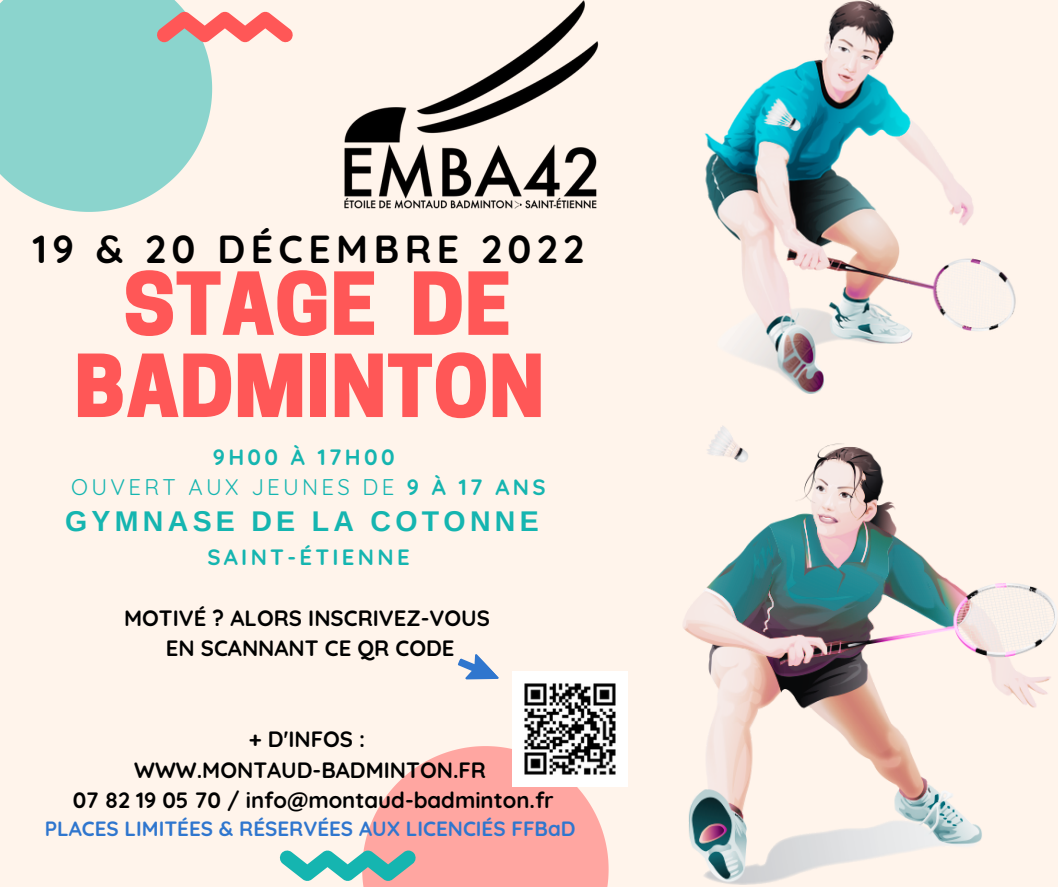
<style>
.page{position:relative;width:1058px;height:887px;background:#fff}
.page>*{position:absolute;margin:0;border:0;box-sizing:border-box;transform-origin:0 0}
.t1{font:800 81.3px/82.2px "Cooper Hewitt";color:#ff5757;text-align:center}
.t2{font:700 39px "Quicksand";letter-spacing:.14em;color:#010101}
.t3{font:700 28.5px "Arimo";letter-spacing:.15em;color:#15b5b0}
.t4{font:700 22.05px/30.3px "Quicksand";color:#010101;text-align:center}
.t5{font:700 22.05px/30.3px "Quicksand";letter-spacing:.15em;color:#15b5b0;text-align:center}
.t6{font:700 20.55px "Quicksand";color:#2f76ce}
.s1{font-weight:400}
</style>
<div class="page">
<div style="left:0;top:0;width:1058px;height:886px;background:#fff4eb"></div>
<svg style="left:280px;top:746px;width:328px;height:140px"></svg>
<svg style="left:0;top:0;width:212px;height:212px;background:#97d7d0"></svg>
<svg style="left:157px;top:12px;width:120px;height:30px"></svg>
<img style="left:683px;top:426px;width:374px;height:458px">
<img style="left:704px;top:0;width:312px;height:394px">
<img style="left:277px;top:0;width:322px;height:209px">
<svg style="left:458px;top:654px;width:41px;height:26px"></svg>
<img style="left:512px;top:671px;width:115px;height:115px">
<h2 class="t2" style="left:33px;top:224px;width:553px">19 &amp; 20 DÉCEMBRE 2022</h2>
<h1 class="t1" style="left:74px;top:273px;width:472px">STAGE DE<br>BADMINTON</h1>
<p class="t5" style="left:71px;top:441px;width:476px">9H00 À 17H00<br><span class="s1">OUVERT AUX JEUNES DE</span> 9 À 17 ANS</p>
<p class="t3" style="left:65px;top:505px;width:475px">GYMNASE DE LA COTONNE</p>
<p class="t5" style="left:207px;top:541px;width:204px">SAINT-ÉTIENNE</p>
<p class="t4" style="left:124px;top:602px;width:367px">MOTIVÉ ? ALORS INSCRIVEZ-VOUS<br>EN SCANNANT CE QR CODE</p>
<p class="t4" style="left:73px;top:724px;width:482px">+ D'INFOS :<br>WWW.MONTAUD-BADMINTON.FR<br>07 82 19 05 70 / info@montaud-badminton.fr</p>
<p class="t6" style="left:45px;top:815px;width:532px">PLACES LIMITÉES &amp; RÉSERVÉES AUX LICENCIÉS FFBaD</p>
</div>
